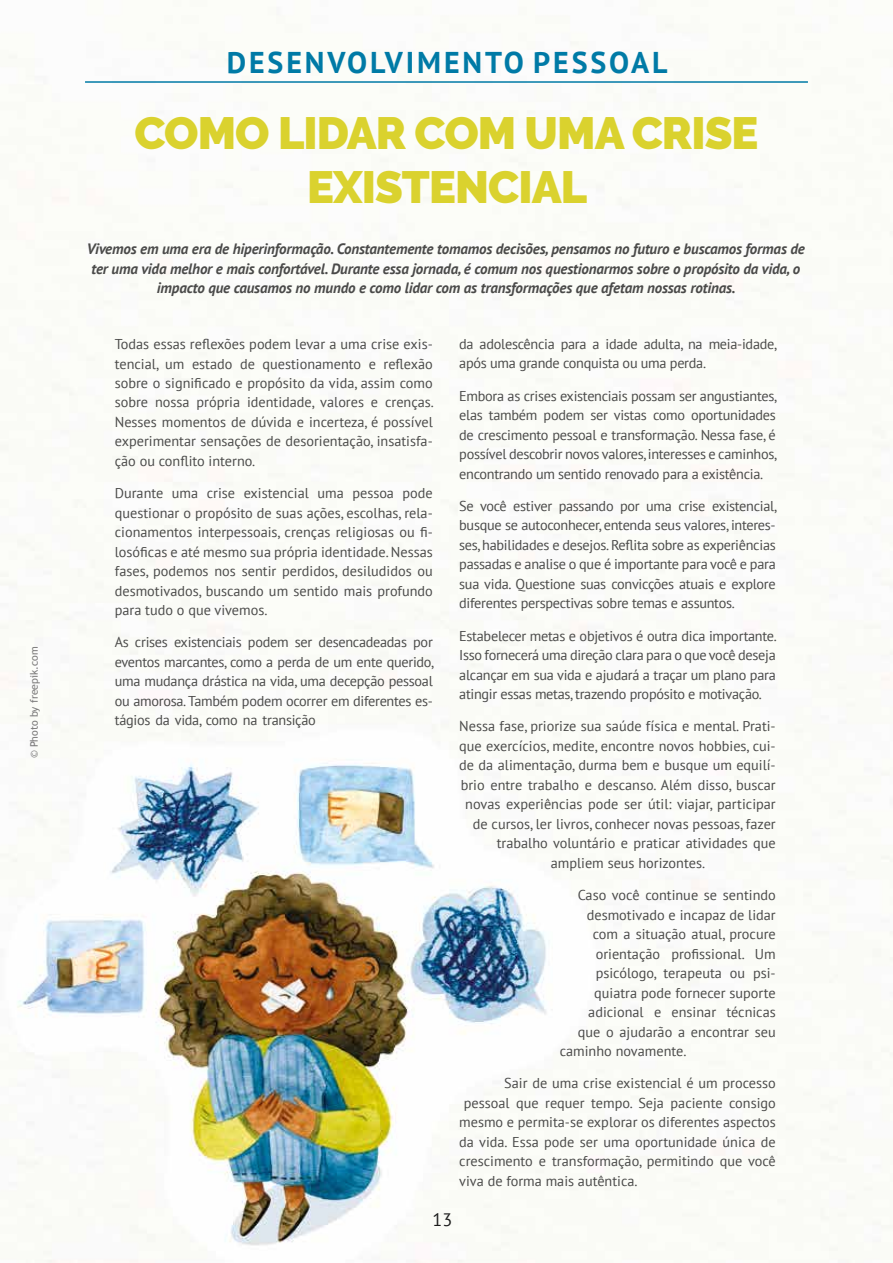
<style>
.page{position:relative;width:893px;height:1263px;background:#fff}
.page>*{position:absolute;margin:0;border:0;box-sizing:border-box;transform-origin:0 0}
.t1{font:900 45px/54px "Raleway";letter-spacing:-.02em;color:#dad22e;text-align:center}
.t2{font:700 30px "PT Sans";letter-spacing:.095em;color:#007aa6}
.t3{font:18px "PT Sans";color:#1a1a1a}
.t4{font:italic 700 15px/19.5px "PT Sans";letter-spacing:-.01em;color:#4a4a49;text-align:center}
.t5{font:14.25px/19.5px "PT Sans";color:#4a4a49;text-align:justify}
.t6{font:14.25px/19.5px "PT Sans";letter-spacing:-.02em;color:#4a4a49}
.t7{font:10.5px "Trebuchet MS";color:#7c7b7b}
</style>
<div class="page">
<img style="left:22px;top:720px;width:571px;height:542px">
<hr style="left:85px;top:81px;width:723px;height:2px;background:#007aa6">
<p class="t7" style="left:28px;top:758px;width:113px;rotate:-90deg">© Photo by freepik.com</p>
<h2 class="t2" style="left:227px;top:43px;width:442px">DESENVOLVIMENTO PESSOAL</h2>
<h1 class="t1" style="left:134px;top:106px;width:625px">COMO LIDAR COM UMA CRISE<br>EXISTENCIAL</h1>
<p class="t4" style="left:87px;top:239px;width:720px">Vivemos em uma era de hiperinformação. Constantemente tomamos decisões, pensamos no futuro e buscamos formas de ter uma vida melhor e mais confortável. Durante essa jornada, é comum nos questionarmos sobre o propósito da vida, o impacto que causamos no mundo e como lidar com as transformações que afetam nossas rotinas.</p>
<p class="t5" style="left:115px;top:334px;width:321px">Todas essas reflexões podem levar a uma crise exis&shy;tencial, um estado de questionamento e reflexão sobre o significado e propósito da vida, assim como sobre nossa própria identidade, valores e crenças.<br>Nesses momentos de dúvida e incerteza, é possível experimentar sensações de desorientação, insatisfa&shy;ção ou conflito interno.</p>
<p class="t5" style="left:115px;top:483px;width:320px">Durante uma crise existencial uma pessoa pode questionar o propósito de suas ações, escolhas, rela&shy;cionamentos interpessoais, crenças religiosas ou fi&shy;losóficas e até mesmo sua própria identidade. Nessas fases, podemos nos sentir perdidos, desiludidos ou desmotivados, buscando um sentido mais profundo para tudo o que vivemos.</p>
<p class="t5" style="left:115px;top:632px;width:321px">As crises existenciais podem ser desencadeadas por eventos marcantes, como a perda de um ente querido, uma mudança drástica na vida, uma decepção pessoal ou amorosa. Também podem ocorrer em diferentes es&shy;tágios da vida, como na transição</p>
<p class="t6" style="left:459px;top:334px;width:319px">da adolescência para a idade adulta, na meia-idade, após uma grande conquista ou uma perda.</p>
<p class="t5" style="left:459px;top:386px;width:319px">Embora as crises existenciais possam ser angustiantes, elas também podem ser vistas como oportunidades de crescimento pessoal e transformação. Nessa fase, é possível descobrir novos valores, interesses e caminhos, encontrando um sentido renovado para a existência.</p>
<p class="t5" style="left:459px;top:496px;width:319px">Se você estiver passando por uma crise existencial, busque se autoconhecer, entenda seus valores, interes&shy;ses, habilidades e desejos. Reflita sobre as experiências passadas e analise o que é importante para você e para sua vida. Questione suas convicções atuais e explore diferentes perspectivas sobre temas e assuntos.</p>
<p class="t5" style="left:459px;top:626px;width:319px">Estabelecer metas e objetivos é outra dica importante.<br>Isso fornecerá uma direção clara para o que você deseja alcançar em sua vida e ajudará a traçar um plano para atingir essas metas, trazendo propósito e motivação.</p>
<p class="t5" style="left:459px;top:716px;width:318px">Nessa fase, priorize sua saúde física e mental. Prati-</p>
<p class="t5" style="left:459px;top:736px;width:318px">que exercícios, medite, encontre novos hobbies, cui-</p>
<p class="t5" style="left:459px;top:755px;width:318px">de da alimentação, durma bem e busque um equilí-</p>
<p class="t5" style="left:461px;top:775px;width:317px">brio entre trabalho e descanso. Além disso, buscar</p>
<p class="t5" style="left:465px;top:794px;width:312px">novas experiências pode ser útil: viajar, participar</p>
<p class="t5" style="left:473px;top:814px;width:305px">de cursos, ler livros, conhecer novas pessoas, fazer</p>
<p class="t5" style="left:497px;top:833px;width:281px">trabalho voluntário e praticar atividades que</p>
<p class="t5" style="left:551px;top:853px;width:156px">ampliem seus horizontes.</p>
<p class="t5" style="left:578px;top:885px;width:200px">Caso você continue se sentindo</p>
<p class="t5" style="left:587px;top:904px;width:191px">desmotivado e incapaz de lidar</p>
<p class="t5" style="left:593px;top:924px;width:185px">com a situação atual, procure</p>
<p class="t5" style="left:596px;top:943px;width:182px">orientação profissional. Um</p>
<p class="t5" style="left:596px;top:963px;width:182px">psicólogo, terapeuta ou psi-</p>
<p class="t5" style="left:594px;top:982px;width:183px">quiatra pode fornecer suporte</p>
<p class="t5" style="left:588px;top:1002px;width:189px">adicional e ensinar técnicas</p>
<p class="t5" style="left:578px;top:1021px;width:200px">que o ajudarão a encontrar seu</p>
<p class="t5" style="left:560px;top:1041px;width:128px">caminho novamente.</p>
<p class="t5" style="left:504px;top:1073px;width:273px">Sair de uma crise existencial é um processo</p>
<p class="t5" style="left:464px;top:1093px;width:314px">pessoal que requer tempo. Seja paciente consigo</p>
<p class="t5" style="left:459px;top:1112px;width:318px">mesmo e permita-se explorar os diferentes aspectos</p>
<p class="t5" style="left:459px;top:1132px;width:318px">da vida. Essa pode ser uma oportunidade única de</p>
<p class="t5" style="left:459px;top:1151px;width:318px">crescimento e transformação, permitindo que você</p>
<p class="t5" style="left:459px;top:1171px;width:180px">viva de forma mais autêntica.</p>
<p class="t3" style="left:433px;top:1208px;width:21px">13</p>
</div>
